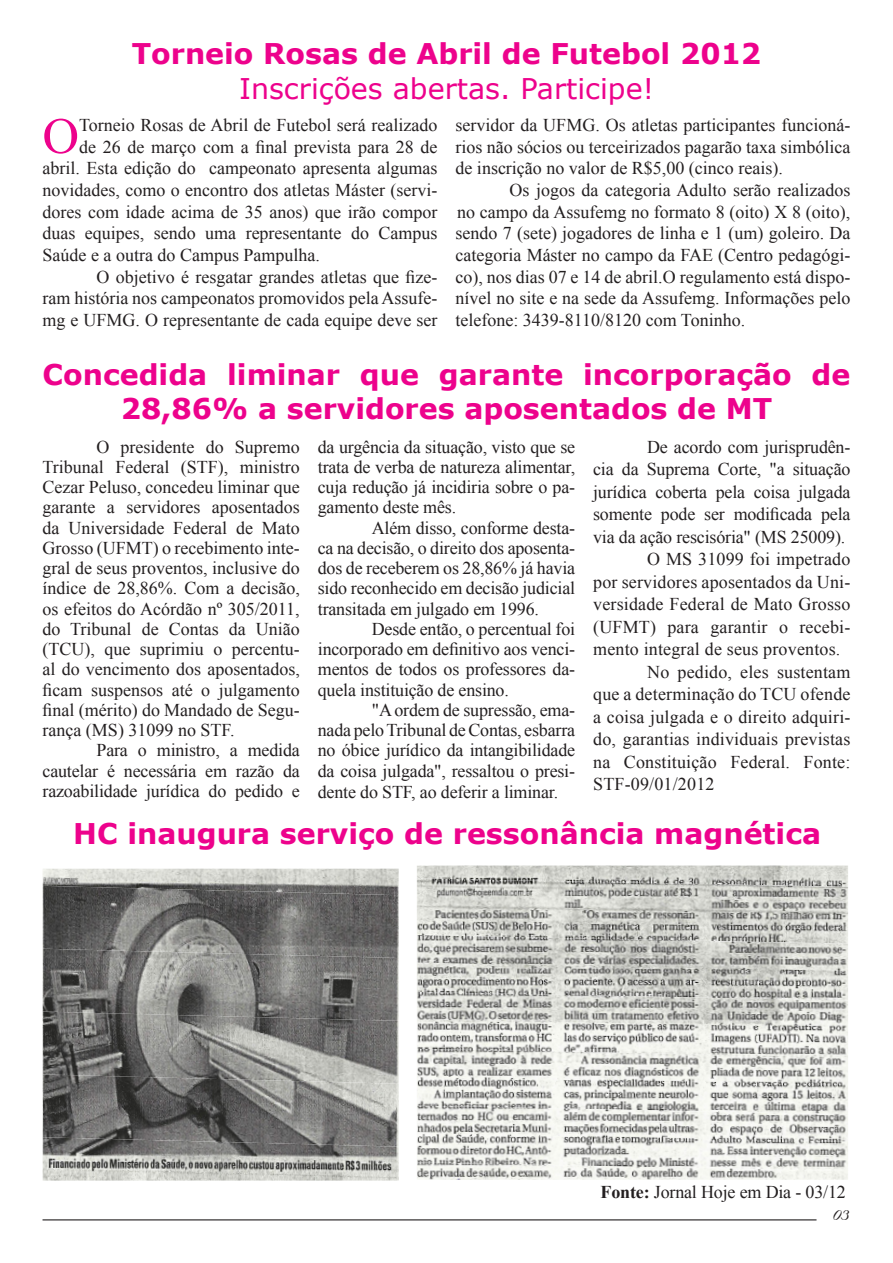
<style>
.page{position:relative;width:893px;height:1263px;background:#fff}
.page>*{position:absolute;margin:0;border:0;box-sizing:border-box;transform-origin:0 0}
.t1{font:50.55px "Times New Roman";color:#ed028c}
.t2{font:700 28.5px/34.2px "Verdana";color:#ed028c;text-align:center}
.t3{font:28.5px "Verdana";color:#ed028c}
.t4{font:21px "Neptune Script";color:#231f20}
.t5{font:18px/20.2px "Times New Roman";color:#231f20;text-align:justify}
.s1{font-weight:700}
</style>
<div class="page">
<hr style="left:43px;top:1219px;width:773px;height:1px;background:#231f20">
<img style="left:43px;top:869px;width:356px;height:17px">
<img style="left:43px;top:886px;width:356px;height:63px">
<img style="left:43px;top:949px;width:356px;height:62px">
<img style="left:43px;top:1011px;width:356px;height:63px">
<img style="left:43px;top:1074px;width:356px;height:63px">
<img style="left:43px;top:1137px;width:356px;height:43px">
<img style="left:417px;top:865px;width:431px;height:13px">
<img style="left:417px;top:878px;width:431px;height:57px">
<img style="left:417px;top:935px;width:431px;height:57px">
<img style="left:417px;top:992px;width:431px;height:57px">
<img style="left:417px;top:1049px;width:431px;height:57px">
<img style="left:417px;top:1106px;width:431px;height:56px">
<img style="left:417px;top:1162px;width:431px;height:18px">
<h2 class="t2" style="left:132px;top:36px;width:631px">Torneio Rosas de Abril de Futebol 2012</h2>
<h2 class="t3" style="left:239px;top:69px;width:416px">Inscrições abertas. Participe!</h2>
<h1 class="t1" style="left:43px;top:102px;width:38px">O</h1>
<p class="t5" style="left:79px;top:115px;width:360px">Torneio Rosas de Abril de Futebol será realizado</p>
<p class="t5" style="left:79px;top:136px;width:360px">de 26 de março com a final prevista para 28 de</p>
<p class="t5" style="left:43px;top:158px;width:396px">abril. Esta edição do campeonato apresenta algumas</p>
<p class="t5" style="left:43px;top:180px;width:396px">novidades, como o encontro dos atletas Máster (servi-</p>
<p class="t5" style="left:43px;top:201px;width:396px">dores com idade acima de 35 anos) que irão compor</p>
<p class="t5" style="left:43px;top:223px;width:396px">duas equipes, sendo uma representante do Campus</p>
<p class="t5" style="left:43px;top:244px;width:279px">Saúde e a outra do Campus Pampulha.</p>
<p class="t5" style="left:97px;top:266px;width:342px">O objetivo é resgatar grandes atletas que fize-</p>
<p class="t5" style="left:43px;top:288px;width:396px">ram história nos campeonatos promovidos pela Assufe-</p>
<p class="t5" style="left:43px;top:309px;width:396px">mg e UFMG. O representante de cada equipe deve ser</p>
<p class="t5" style="left:455px;top:114px;width:396px;line-height:21.6px">servidor da UFMG. Os atletas participantes funcioná&shy;rios não sócios ou terceirizados pagarão taxa simbólica de inscrição no valor de R$5,00 (cinco reais).</p>
<p class="t5" style="left:455px;top:179px;width:396px;line-height:21.6px;text-indent:54px">Os jogos da categoria Adulto serão realizados no campo da Assufemg no formato 8 (oito) X 8 (oito), sendo 7 (sete) jogadores de linha e 1 (um) goleiro. Da categoria Máster no campo da FAE (Centro pedagógi&shy;co), nos dias 07 e 14 de abril.O regulamento está dispo&shy;nível no site e na sede da Assufemg. Informações pelo telefone: 3439-8110/8120 com Toninho.</p>
<h2 class="t2" style="left:43px;top:356px;width:809px">Concedida liminar que garante incorporação de<br>28,86% a servidores aposentados de MT</h2>
<p class="t5" style="left:43px;top:436px;width:259px;text-indent:54px">O presidente do Supremo Tribunal Federal (STF), ministro Cezar Peluso, concedeu liminar que garante a servidores aposentados da Universidade Federal de Mato Grosso (UFMT) o recebimento inte&shy;gral de seus proventos, inclusive do índice de 28,86%. Com a decisão, os efeitos do Acórdão nº 305/2011, do Tribunal de Contas da União (TCU), que suprimiu o percentu&shy;al do vencimento dos aposentados, ficam suspensos até o julgamento final (mérito) do Mandado de Segu&shy;rança (MS) 31099 no STF.</p>
<p class="t5" style="left:43px;top:740px;width:259px;text-indent:54px">Para o ministro, a medida cautelar é necessária em razão da razoabilidade jurídica do pedido e</p>
<p class="t5" style="left:318px;top:436px;width:259px">da urgência da situação, visto que se trata de verba de natureza alimentar, cuja redução já incidiria sobre o pa&shy;gamento deste mês.</p>
<p class="t5" style="left:318px;top:517px;width:259px;text-indent:54px">Além disso, conforme desta&shy;ca na decisão, o direito dos aposenta&shy;dos de receberem os 28,86% já havia sido reconhecido em decisão judicial transitada em julgado em 1996.</p>
<p class="t5" style="left:318px;top:618px;width:259px;text-indent:54px">Desde então, o percentual foi incorporado em definitivo aos venci&shy;mentos de todos os professores da&shy;quela instituição de ensino.</p>
<p class="t5" style="left:318px;top:699px;width:259px;text-indent:54px">"A ordem de supressão, ema&shy;nada pelo Tribunal de Contas, esbarra no óbice jurídico da intangibilidade da coisa julgada", ressaltou o presi&shy;dente do STF, ao deferir a liminar.</p>
<p class="t5" style="left:647px;top:436px;width:205px">De acordo com jurisprudên-</p>
<p class="t5" style="left:593px;top:459px;width:259px">cia da Suprema Corte, "a situação</p>
<p class="t5" style="left:593px;top:481px;width:259px">jurídica coberta pela coisa julgada</p>
<p class="t5" style="left:593px;top:504px;width:259px">somente pode ser modificada pela</p>
<p class="t5" style="left:593px;top:526px;width:254px">via da ação rescisória" (MS 25009).</p>
<p class="t5" style="left:647px;top:549px;width:205px">O MS 31099 foi impetrado</p>
<p class="t5" style="left:593px;top:571px;width:259px">por servidores aposentados da Uni-</p>
<p class="t5" style="left:593px;top:594px;width:259px">versidade Federal de Mato Grosso</p>
<p class="t5" style="left:593px;top:616px;width:259px">(UFMT) para garantir o recebi-</p>
<p class="t5" style="left:593px;top:639px;width:249px">mento integral de seus proventos.</p>
<p class="t5" style="left:647px;top:661px;width:205px">No pedido, eles sustentam</p>
<p class="t5" style="left:593px;top:684px;width:259px">que a determinação do TCU ofende</p>
<p class="t5" style="left:593px;top:706px;width:259px">a coisa julgada e o direito adquiri-</p>
<p class="t5" style="left:593px;top:729px;width:259px">do, garantias individuais previstas</p>
<p class="t5" style="left:593px;top:751px;width:259px">na Constituição Federal. Fonte:</p>
<p class="t5" style="left:593px;top:774px;width:123px">STF-09/01/2012</p>
<h2 class="t2" style="left:73px;top:816px;width:749px">HC inaugura serviço de ressonância magnética</h2>
<p class="t5" style="left:601px;top:1181px;width:247px"><span class="s1">Fonte:</span> Jornal Hoje em Dia - 03/12</p>
<p class="t4" style="left:834px;top:1199px;width:18px">03</p>
</div>
